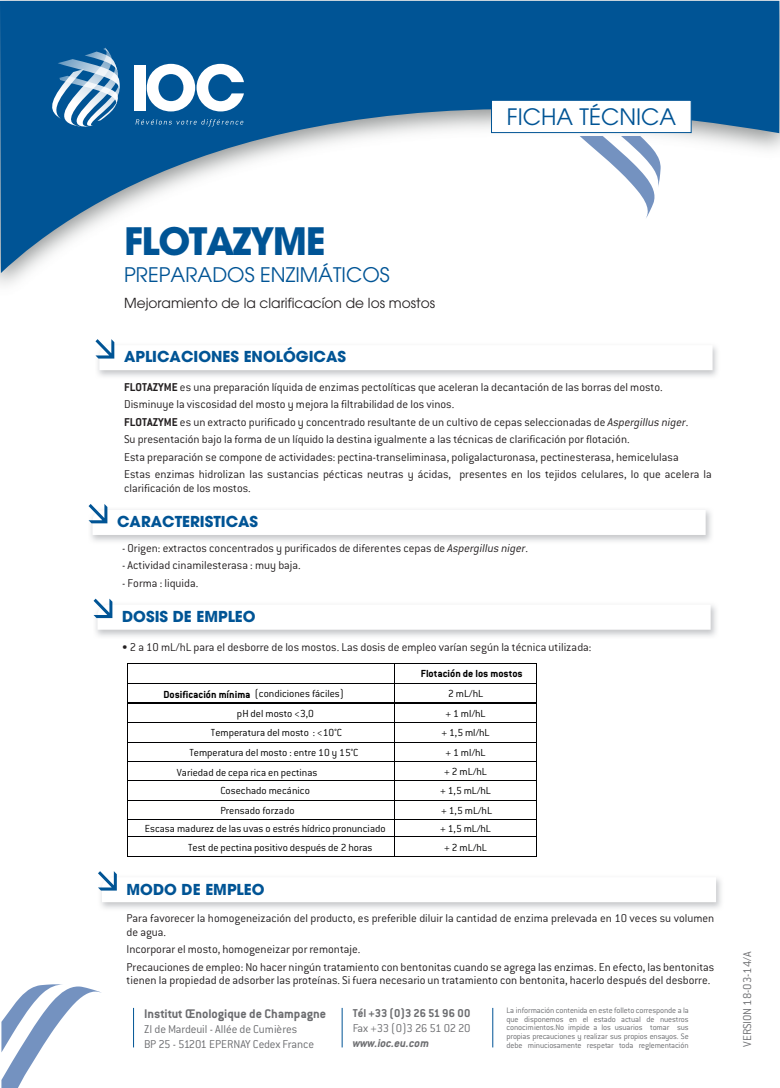
<style>
.page{position:relative;width:780px;height:1088px;background:#fff}
.page>*{position:absolute;margin:0;border:0;box-sizing:border-box;transform-origin:0 0}
.t1{font:700 37.5px "Avant Garde LT";letter-spacing:-.04em;color:#005495}
.t2{font:22.5px "Avant Garde LT";color:#005495}
.t3{font:20px "Avant Garde LT";color:#005495}
.t4{font:700 15px "Avant Garde LT";color:#005495}
.t5{font:13.75px "Avant Garde LT";color:#231f20}
.t6{font:700 13.75px "Conduit ITC";color:#6c6d70}
.t7{font:300 12.5px/17.5px "Conduit ITC";color:#231f20}
.t8{font:300 12.5px/15px "Conduit ITC";letter-spacing:-.01em;color:#6c6d70}
.t9{font:700 12.5px "Conduit ITC";color:#6c6d70}
.t10{font:300 12.5px "Conduit ITC";letter-spacing:-.03em;color:#6c6d70}
.t11{font:italic 700 12.5px "Conduit ITC";color:#6c6d70}
.t12{font:300 11.25px "Conduit ITC";color:#000001}
.t13{font:700 11.25px "Conduit ITC";color:#000001}
.t14{font:300 8.75px/8.8px "Conduit ITC";letter-spacing:-.015em;color:#6c6d70;text-align:justify}
.s1{font-weight:700}
.s2{font-style:italic}
</style>
<div class="page">
<svg style="left:0;top:1px;width:779px;height:272px;fill:#005495"></svg>
<svg style="left:1px;top:984px;width:100px;height:104px"></svg>
<svg style="left:49px;top:47px;width:71px;height:82px;background:#558db8"></svg>
<svg style="left:135px;top:119px;width:108px;height:7px"></svg>
<div style="left:134px;top:65px;width:11px;height:46px;background:#fff"></div>
<svg style="left:147px;top:64px;width:97px;height:47px"></svg>
<img style="left:579px;top:136px;width:77px;height:83px">
<img style="left:621px;top:136px;width:39px;height:52px">
<svg style="left:491px;top:100px;width:200px;height:33px"></svg>
<hr style="left:133px;top:1008px;width:1px;height:39px;background:#005495">
<hr style="left:342px;top:1008px;width:1px;height:39px;background:#005495">
<hr style="left:492px;top:1008px;width:1px;height:39px;background:#005495">
<img style="left:97px;top:346px;width:620px;height:31px">
<svg style="left:95px;top:339px;width:617px;height:31px"></svg>
<img style="left:93px;top:605px;width:623px;height:32px">
<svg style="left:94px;top:599px;width:616px;height:31px"></svg>
<svg style="left:98px;top:871px;width:618px;height:31px"></svg>
<img style="left:88px;top:510px;width:623px;height:32px">
<svg style="left:89px;top:504px;width:616px;height:31px"></svg>
<hr style="left:127px;top:663px;width:267px;height:1px;background:#000001">
<hr style="left:395px;top:663px;width:141px;height:1px;background:#000001">
<hr style="left:127px;top:683px;width:267px;height:1px;background:#000001">
<hr style="left:395px;top:683px;width:141px;height:1px;background:#000001">
<hr style="left:127px;top:702px;width:267px;height:1px;background:#000001">
<hr style="left:396px;top:702px;width:140px;height:1px;background:#000001">
<hr style="left:127px;top:722px;width:267px;height:1px;background:#000001">
<hr style="left:395px;top:722px;width:141px;height:1px;background:#000001">
<hr style="left:127px;top:742px;width:267px;height:1px;background:#000001">
<hr style="left:395px;top:742px;width:141px;height:1px;background:#000001">
<hr style="left:127px;top:761px;width:267px;height:1px;background:#000001">
<hr style="left:395px;top:761px;width:141px;height:1px;background:#000001">
<hr style="left:127px;top:780px;width:267px;height:1px;background:#000001">
<hr style="left:395px;top:780px;width:141px;height:1px;background:#000001">
<hr style="left:127px;top:800px;width:267px;height:1px;background:#000001">
<hr style="left:395px;top:800px;width:141px;height:1px;background:#000001">
<hr style="left:127px;top:819px;width:267px;height:1px;background:#000001">
<hr style="left:395px;top:819px;width:141px;height:1px;background:#000001">
<hr style="left:127px;top:837px;width:267px;height:1px;background:#000001">
<hr style="left:395px;top:837px;width:141px;height:1px;background:#000001">
<svg style="left:127px;top:664px;width:1px;height:192px"></svg>
<hr style="left:127px;top:856px;width:267px;height:1px;background:#000001">
<svg style="left:394px;top:663px;width:2px;height:194px"></svg>
<hr style="left:395px;top:856px;width:141px;height:1px;background:#000001">
<svg style="left:536px;top:663px;width:1px;height:194px"></svg>
<h2 class="t2" style="left:507px;top:104px;width:171px">FICHA TÉCNICA</h2>
<h1 class="t1" style="left:124px;top:217px;width:203px">FLOTAZYME</h1>
<h3 class="t3" style="left:124px;top:263px;width:267px">PREPARADOS ENZIMÁTICOS</h3>
<p class="t5" style="left:124px;top:295px;width:312px">Mejoramiento de la clarificacíon de los mostos</p>
<p class="t4" style="left:124px;top:347px;width:223px">APLICACIONES ENOLÓGICAS</p>
<p class="t7" style="left:124px;top:378px;width:589px"><span class="s1">FLOTAZYME</span> es una preparación líquida de enzimas pectolíticas que aceleran la decantación de las borras del mosto.<br>Disminuye la viscosidad del mosto y mejora la filtrabilidad de los vinos.<br><span class="s1">FLOTAZYME</span> es un extracto purificado y concentrado resultante de un cultivo de cepas seleccionadas de <span class="s2">Aspergillus niger</span>.<br>Su presentación bajo la forma de un líquido la destina igualmente a las técnicas de clarificación por flotación.<br>Esta preparación se compone de actividades: pectina-transeliminasa, poligalacturonasa, pectinesterasa, hemicelulasa<br>Estas enzimas hidrolizan las sustancias pécticas neutras y ácidas, presentes en los tejidos celulares, lo que acelera la</p>
<p class="t7" style="left:124px;top:479px;width:128px">clarificación de los mostos.</p>
<p class="t4" style="left:117px;top:512px;width:142px">CARACTERISTICAS</p>
<p class="t7" style="left:122px;top:539px;width:407px">- Origen: extractos concentrados y purificados de diferentes cepas de <span class="s2">Aspergillus niger</span>.</p>
<p class="t7" style="left:122px;top:557px;width:180px">- Actividad cinamilesterasa : muy baja.</p>
<p class="t7" style="left:122px;top:574px;width:78px">- Forma : liquida.</p>
<p class="t4" style="left:122px;top:607px;width:135px">DOSIS DE EMPLEO</p>
<p class="t7" style="left:122px;top:638px;width:471px">• 2 a 10 mL/hL para el desborre de los mostos. Las dosis de empleo varían según la técnica utilizada:</p>
<p class="t13" style="left:421px;top:667px;width:103px">Flotación de los mostos</p>
<p class="t12" style="left:163px;top:687px;width:182px"><span class="s1">Dosificación mínima</span> (condiciones fáciles)</p>
<p class="t12" style="left:448px;top:687px;width:37px">2 mL/hL</p>
<p class="t12" style="left:237px;top:707px;width:79px">pH del mosto &lt;3,0</p>
<p class="t12" style="left:445px;top:707px;width:42px">+ 1 ml/hL</p>
<p class="t12" style="left:211px;top:726px;width:133px">Temperatura del mosto : &lt;10°C</p>
<p class="t12" style="left:441px;top:726px;width:50px">+ 1,5 ml/hL</p>
<p class="t12" style="left:189px;top:746px;width:170px">Temperatura del mosto : entre 10 y 15°C</p>
<p class="t12" style="left:445px;top:746px;width:42px">+ 1 ml/hL</p>
<p class="t12" style="left:177px;top:766px;width:142px">Variedad de cepa rica en pectinas</p>
<p class="t12" style="left:444px;top:765px;width:44px">+ 2 mL/hL</p>
<p class="t12" style="left:220px;top:785px;width:91px">Cosechado mecánico</p>
<p class="t12" style="left:440px;top:785px;width:52px">+ 1,5 mL/hL</p>
<p class="t12" style="left:220px;top:804px;width:76px">Prensado forzado</p>
<p class="t12" style="left:441px;top:804px;width:52px">+ 1,5 mL/hL</p>
<p class="t12" style="left:145px;top:822px;width:242px">Escasa madurez de las uvas o estrés hídrico pronunciado</p>
<p class="t12" style="left:440px;top:822px;width:52px">+ 1,5 mL/hL</p>
<p class="t12" style="left:188px;top:841px;width:186px">Test de pectina positivo después de 2 horas</p>
<p class="t12" style="left:444px;top:841px;width:44px">+ 2 mL/hL</p>
<p class="t4" style="left:127px;top:880px;width:139px">MODO DE EMPLEO</p>
<p class="t7" style="left:127px;top:911px;width:589px;line-height:13.8px">Para favorecer la homogeneización del producto, es preferible diluir la cantidad de enzima prelevada en 10 veces su volumen de agua.</p>
<p class="t7" style="left:127px;top:940px;width:589px">Incorporar el mosto, homogeneizar por remontaje.<br>Precauciones de empleo: No hacer ningún tratamiento con bentonitas cuando se agrega las enzimas. En efecto, las bentonitas</p>
<p class="t7" style="left:127px;top:971px;width:585px">tienen la propiedad de adsorber las proteínas. Si fuera necesario un tratamiento con bentonita, hacerlo después del desborre.</p>
<p class="t6" style="left:144px;top:1005px;width:184px">Institut Œnologique de Champagne</p>
<p class="t8" style="left:144px;top:1021px;width:171px">ZI de Mardeuil - Allée de Cumières<br>BP 25 - 51201 EPERNAY Cedex France</p>
<p class="t9" style="left:352px;top:1005px;width:119px">Tél +33 (0)3 26 51 96 00</p>
<p class="t10" style="left:352px;top:1021px;width:119px">Fax +33 (0)3 26 51 02 20</p>
<p class="t11" style="left:352px;top:1035px;width:78px">www.ioc.eu.com</p>
<p class="t14" style="left:506px;top:1006px;width:184px">La información contenida en este folleto corresponde a la que disponemos en el estado actual de nuestros conocimientos.No impide a los usuarios tomar sus propias precauciones y realizar sus propios ensayos. Se debe minuciosamente respetar toda reglementación</p>
<p class="t8" style="left:739px;top:1047px;width:97px;rotate:-90deg">VERSION 18-03-14/A</p>
</div>
